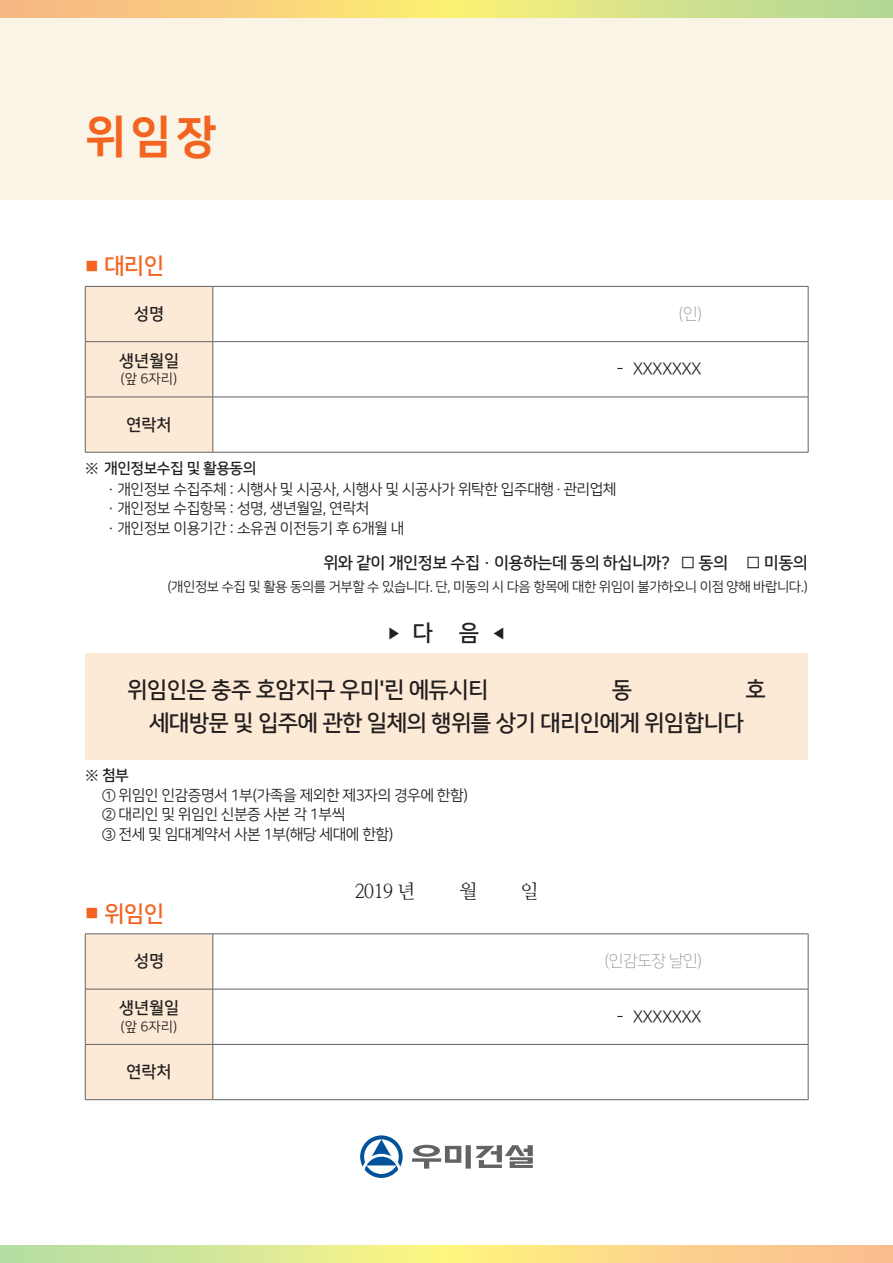
<style>
.page{position:relative;width:893px;height:1263px;background:#fff}
.page>*{position:absolute;margin:0;border:0;box-sizing:border-box;transform-origin:0 0}
.t1{font:45px "Nanum Square OTFEB";color:#f36421}
.t2{font:22.5px "Nanum Square OTFB";letter-spacing:-.03em;color:#231f20}
.t3{font:22.5px "Nanum Square OTFB";letter-spacing:-.03em;color:#f36421}
.t4{font:19.5px "Nanum Myeongjo OTF";color:#231f20}
.t5{font:16.5px "Nanum Square OTFB";letter-spacing:-.03em;color:#231f20}
.t6{font:16.5px "Nanum Square OTFR";letter-spacing:-.05em;color:#231f20}
.t7{font:16.5px "Nanum Square OTFL";letter-spacing:-.05em;color:#939598}
.t8{font:15px/19.5px "Nanum Square OTFR";letter-spacing:-.03em;color:#231f20}
.t9{font:15px "Nanum Square OTFB";letter-spacing:-.03em;color:#231f20}
.t10{font:15px "Nanum Square OTFEB";color:#231f20}
.t11{font:13.5px "Nanum Square OTFR";letter-spacing:-.03em;color:#231f20}
.s1{font-size:15px}
.s2{font-family:"Nanum Square OTFR"}
.s3{font-family:"Nanum Square OTFB";font-size:22.5px}
</style>
<div class="page">
<div style="left:0;top:0;width:893px;height:200px;background:#f9f4e5"></div>
<svg style="left:0;top:0;width:893px;height:17px;background:#e6d982"></svg>
<svg style="left:0;top:1246px;width:893px;height:17px;background:#e9df90"></svg>
<div style="left:86px;top:287px;width:127px;height:165px;background:#fdead6"></div>
<hr style="left:85px;top:286px;width:128px;height:1px;background:#636265">
<hr style="left:85px;top:287px;width:1px;height:54px;background:#636265">
<hr style="left:213px;top:286px;width:595px;height:1px;background:#636265">
<hr style="left:213px;top:287px;width:1px;height:54px;background:#636265">
<hr style="left:808px;top:287px;width:1px;height:54px;background:#636265">
<hr style="left:85px;top:341px;width:128px;height:1px;background:#636265">
<hr style="left:85px;top:342px;width:1px;height:55px;background:#636265">
<hr style="left:213px;top:341px;width:595px;height:1px;background:#636265">
<hr style="left:213px;top:342px;width:1px;height:55px;background:#636265">
<hr style="left:808px;top:342px;width:1px;height:55px;background:#636265">
<hr style="left:85px;top:397px;width:128px;height:1px;background:#636265">
<hr style="left:85px;top:397px;width:1px;height:55px;background:#636265">
<hr style="left:213px;top:397px;width:595px;height:1px;background:#636265">
<hr style="left:213px;top:397px;width:1px;height:55px;background:#636265">
<hr style="left:808px;top:397px;width:1px;height:55px;background:#636265">
<hr style="left:85px;top:452px;width:128px;height:1px;background:#636265">
<hr style="left:213px;top:452px;width:595px;height:1px;background:#636265">
<div style="left:85px;top:653px;width:723px;height:106px;background:#fdead6"></div>
<div style="left:86px;top:934px;width:127px;height:165px;background:#fdead6"></div>
<hr style="left:85px;top:933px;width:128px;height:1px;background:#636265">
<hr style="left:85px;top:934px;width:1px;height:55px;background:#636265">
<hr style="left:213px;top:933px;width:595px;height:1px;background:#636265">
<hr style="left:213px;top:934px;width:1px;height:55px;background:#636265">
<hr style="left:808px;top:934px;width:1px;height:55px;background:#636265">
<hr style="left:85px;top:989px;width:128px;height:1px;background:#636265">
<hr style="left:85px;top:989px;width:1px;height:55px;background:#636265">
<hr style="left:213px;top:989px;width:595px;height:1px;background:#636265">
<hr style="left:213px;top:989px;width:1px;height:55px;background:#636265">
<hr style="left:808px;top:989px;width:1px;height:55px;background:#636265">
<hr style="left:85px;top:1044px;width:128px;height:1px;background:#636265">
<hr style="left:85px;top:1044px;width:1px;height:55px;background:#636265">
<hr style="left:213px;top:1044px;width:595px;height:1px;background:#636265">
<hr style="left:213px;top:1044px;width:1px;height:55px;background:#636265">
<hr style="left:808px;top:1044px;width:1px;height:55px;background:#636265">
<hr style="left:85px;top:1099px;width:128px;height:1px;background:#636265">
<hr style="left:213px;top:1099px;width:595px;height:1px;background:#636265">
<svg style="left:412px;top:1145px;width:121px;height:23px"></svg>
<svg style="left:360px;top:1135px;width:43px;height:43px"></svg>
<h1 class="t1" style="left:85px;top:112px;width:133px">위임장</h1>
<h2 class="t3" style="left:85px;top:254px;width:81px"><span class="s1">■</span> 대리인</h2>
<p class="t5" style="left:134px;top:305px;width:32px">성명</p>
<p class="t7" style="left:679px;top:305px;width:24px">(인)</p>
<p class="t5" style="left:119px;top:352px;width:62px">생년월일</p>
<p class="t11" style="left:121px;top:372px;width:58px">(앞 6자리)</p>
<p class="t6" style="left:617px;top:360px;width:86px">- XXXXXXX</p>
<p class="t5" style="left:127px;top:416px;width:47px">연락처</p>
<p class="t9" style="left:85px;top:460px;width:173px"><span class="s2">※</span> 개인정보수집 및 활용동의</p>
<p class="t8" style="left:104px;top:480px;width:514px">·개인정보 수집주체 : 시행사 및 시공사, 시행사 및 시공사가 위탁한 입주대행·관리업체 ·개인정보 수집항목 : 성명, 생년월일, 연락처<br>·개인정보 이용기간 : 소유권 이전등기 후 6개월 내</p>
<p class="t5" style="left:323px;top:554px;width:486px">위와 같이 개인정보 수집·이용하는데 동의 하십니까? □ 동의 □ 미동의</p>
<p class="t11" style="left:167px;top:579px;width:642px">(개인정보 수집 및 활용 동의를 거부할 수 있습니다. 단, 미동의 시 다음 항목에 대한 위임이 불가하오니 이점 양해 바랍니다.)</p>
<p class="t10" style="left:388px;top:625px;width:119px">▶ <span class="s3">다 음</span> ◀</p>
<h2 class="t2" style="left:127px;top:678px;width:363px">위임인은 충주 호암지구 우미'린 에듀시티</h2>
<h2 class="t2" style="left:612px;top:678px;width:22px">동</h2>
<h2 class="t2" style="left:745px;top:678px;width:22px">호</h2>
<h2 class="t2" style="left:149px;top:711px;width:596px">세대방문 및 입주에 관한 일체의 행위를 상기 대리인에게 위임합니다</h2>
<p class="t9" style="left:85px;top:767px;width:45px"><span class="s2">※</span> 첨부</p>
<p class="t8" style="left:102px;top:785px;width:367px">① 위임인 인감증명서 1부(가족을 제외한 제3자의 경우에 한함)<br>② 대리인 및 위임인 신분증 사본 각 1부씩<br>③ 전세 및 임대계약서 사본 1부(해당 세대에 한함)</p>
<h3 class="t4" style="left:354px;top:879px;width:63px">2019 년</h3>
<h3 class="t4" style="left:459px;top:879px;width:20px">월</h3>
<h3 class="t4" style="left:520px;top:879px;width:20px">일</h3>
<h2 class="t3" style="left:85px;top:901px;width:81px"><span class="s1">■</span> 위임인</h2>
<p class="t5" style="left:134px;top:952px;width:32px">성명</p>
<p class="t7" style="left:605px;top:952px;width:99px">(인감도장 날인)</p>
<p class="t5" style="left:119px;top:999px;width:62px">생년월일</p>
<p class="t11" style="left:121px;top:1019px;width:58px">(앞 6자리)</p>
<p class="t6" style="left:617px;top:1008px;width:86px">- XXXXXXX</p>
<p class="t5" style="left:127px;top:1063px;width:47px">연락처</p>
</div>
